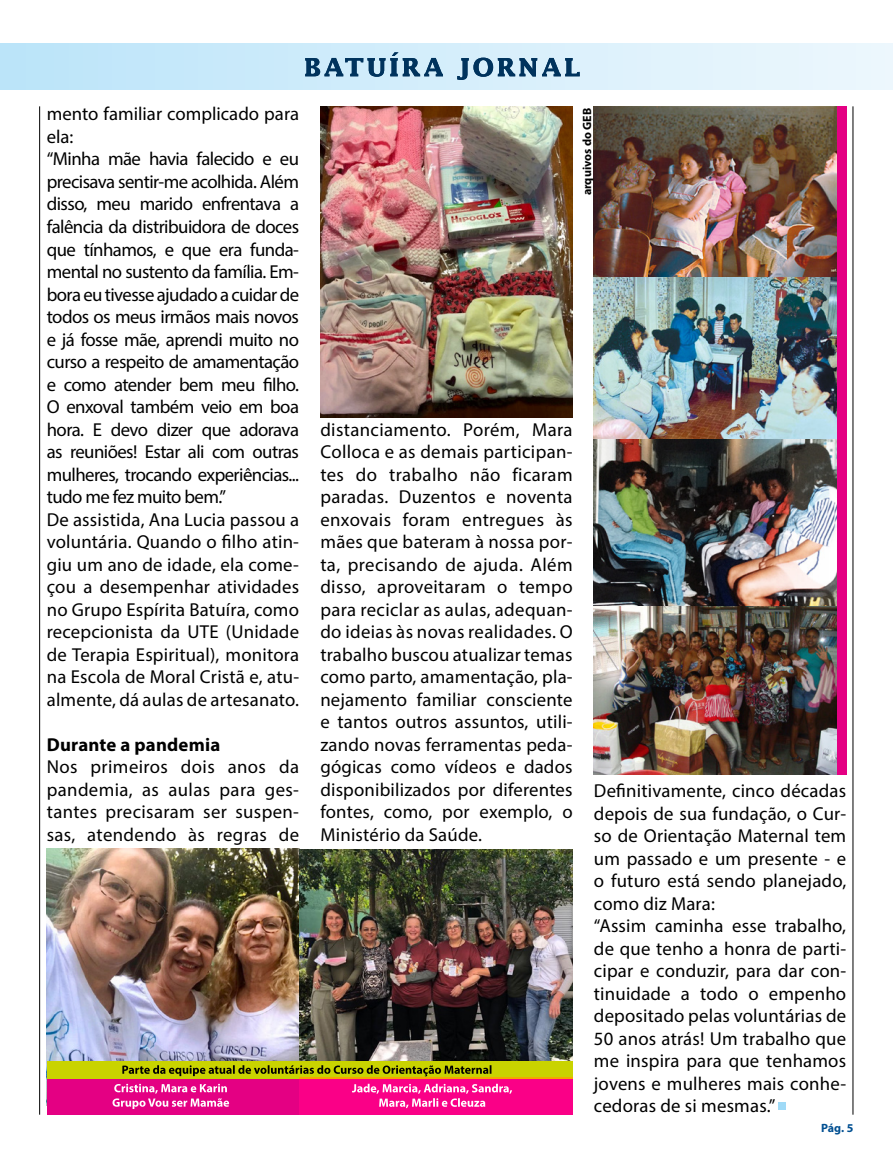
<style>
.page{position:relative;width:893px;height:1170px;background:#fff}
.page>*{position:absolute;margin:0;border:0;box-sizing:border-box;transform-origin:0 0}
.t1{font:18.75px/22.5px "Myriad Pro";letter-spacing:.01em;color:#000;text-align:justify}
.t2{font:18.75px/22.5px "Myriad Pro";letter-spacing:-.03em;color:#000}
.t3{font:700 18.75px "Myriad Pro";letter-spacing:.01em;color:#000}
.t4{font:700 12px "Myriad Pro";color:#000}
.t5{font:700 12px "Myriad Pro";color:#004f91}
</style>
<div class="page">
<div style="left:0;top:44px;width:893px;height:45px;background:linear-gradient(to right,#bbe4f9,#edf7fd)"></div>
<hr style="left:853px;top:106px;width:1px;height:1008px;background:#000">
<hr style="left:39px;top:106px;width:1px;height:1008px;background:#000">
<svg style="left:305px;top:52px;width:138px;height:25px;background:#85a9c2"></svg>
<svg style="left:457px;top:58px;width:123px;height:22px;background:#81a3bb"></svg>
<div style="left:778px;top:1102px;width:8px;height:8px;background:#9fdaf7"></div>
<img style="left:594px;top:106px;width:243px;height:500px">
<img style="left:594px;top:606px;width:243px;height:168px">
<img style="left:320px;top:106px;width:252px;height:311px">
<img style="left:47px;top:848px;width:526px;height:229px">
<div style="left:47px;top:1077px;width:525px;height:38px;background:#e40083"></div>
<div style="left:47px;top:1060px;width:525px;height:18px;background:#c9d300"></div>
<div style="left:300px;top:1077px;width:273px;height:38px;background:#fa0087"></div>
<svg style="left:352px;top:1083px;width:160px;height:24px"></svg>
<svg style="left:122px;top:1065px;width:369px;height:11px"></svg>
<div style="left:837px;top:106px;width:9px;height:668px;background:#e40083"></div>
<svg style="left:112px;top:1083px;width:117px;height:25px"></svg>
<p class="t2" style="left:47px;top:103px;width:254px">mento familiar complicado para ela:<br>“Minha mãe havia falecido e eu precisava sentir-me acolhida. Além disso, meu marido enfrentava a falência da distribuidora de doces que tínhamos, e que era funda&shy;mental no sustento da família. Em&shy;bora eu tivesse ajudado a cuidar de todos os meus irmãos mais novos e já fosse mãe, aprendi muito no curso a respeito de amamentação e como atender bem meu filho.<br>O enxoval também veio em boa hora. E devo dizer que adorava as reuniões! Estar ali com outras mulheres, trocando experiências... tudo me fez muito bem.”<br>De assistida, Ana Lucia passou a voluntária. Quando o filho atin&shy;giu um ano de idade, ela come&shy;çou a desempenhar atividades no Grupo Espírita Batuíra, como recepcionista da UTE (Unidade de Terapia Espiritual), monitora na Escola de Moral Cristã e, atu&shy;almente, dá aulas de artesanato.</p>
<p class="t3" style="left:47px;top:732px;width:175px">Durante a pandemia</p>
<p class="t1" style="left:47px;top:755px;width:254px">Nos primeiros dois anos da pandemia, as aulas para ges&shy;tantes precisaram ser suspen&shy;sas, atendendo às regras de</p>
<p class="t4" style="left:579px;top:195px;width:89px;rotate:-90deg">arquivos do GEB</p>
<p class="t1" style="left:320px;top:418px;width:254px">distanciamento. Porém, Mara Colloca e as demais participan&shy;tes do trabalho não ficaram paradas. Duzentos e noventa enxovais foram entregues às mães que bateram à nossa por&shy;ta, precisando de ajuda. Além disso, aproveitaram o tempo para reciclar as aulas, adequan&shy;do ideias às novas realidades. O trabalho buscou atualizar temas como parto, amamentação, pla&shy;nejamento familiar consciente e tantos outros assuntos, utili&shy;zando novas ferramentas peda&shy;gógicas como vídeos e dados disponibilizados por diferentes fontes, como, por exemplo, o Ministério da Saúde.</p>
<p class="t1" style="left:594px;top:779px;width:254px;text-align:left">Definitivamente, cinco décadas depois de sua fundação, o Cur&shy;so de Orientação Maternal tem um passado e um presente - e o futuro está sendo planejado, como diz Mara:<br>“Assim caminha esse trabalho, de que tenho a honra de parti&shy;cipar e conduzir, para dar con&shy;tinuidade a todo o empenho depositado pelas voluntárias de<br>50 anos atrás! Um trabalho que me inspira para que tenhamos jovens e mulheres mais conhe&shy;cedoras de si mesmas.”</p>
<p class="t5" style="left:821px;top:1120px;width:34px">Pág. 5</p>
</div>
